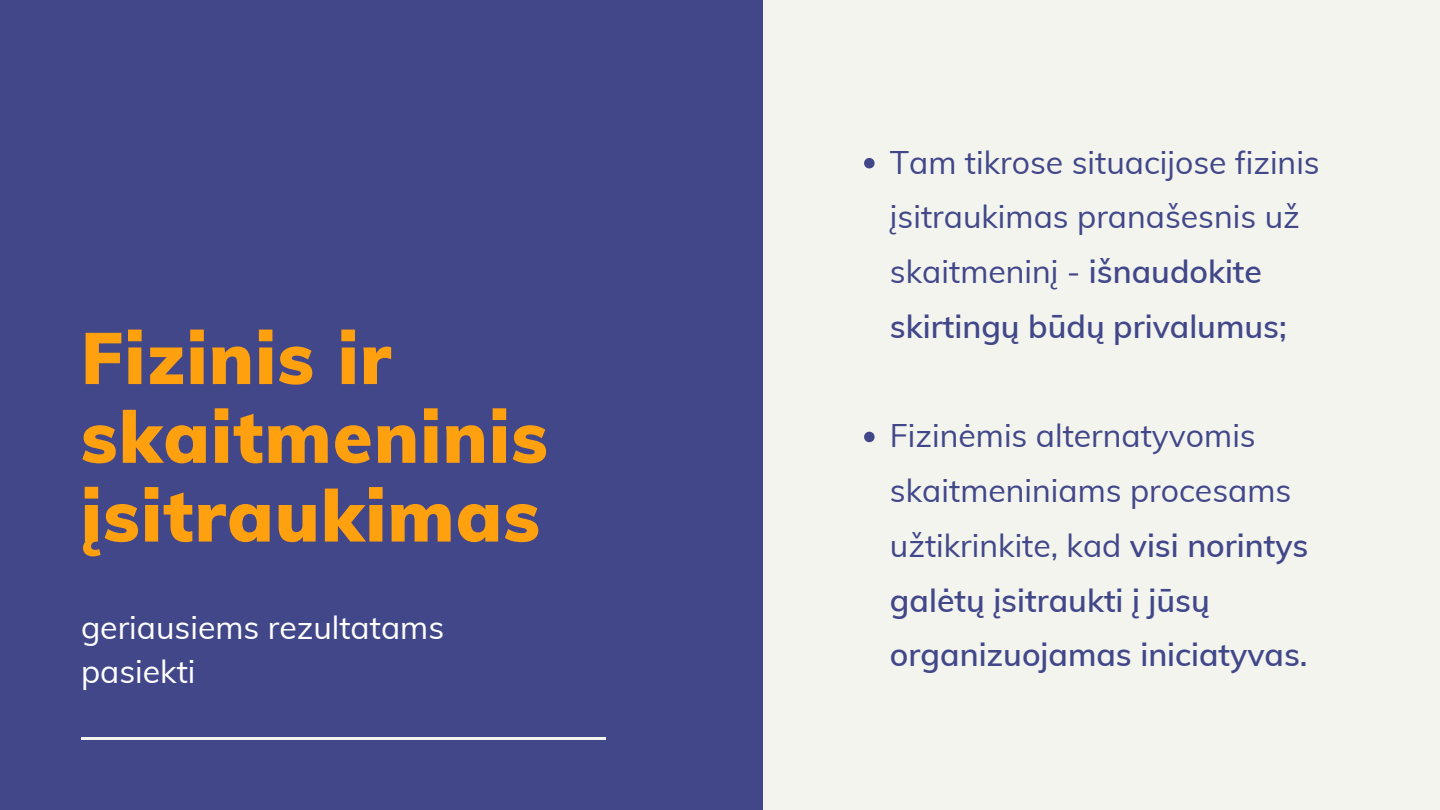
<style>
.page{position:relative;width:1440px;height:810px;background:#f3f4ee}
.page>*{position:absolute;margin:0;border:0;box-sizing:border-box;transform-origin:0 0}
.t1{font:900 72px/78.8px "Muli";letter-spacing:.02em;color:#ffa00e}
.t2{font:32px/54.8px "Muli";color:#414789}
.t3{font:32px/44.2px "Muli";color:#fff}
.s1{font-weight:600}
</style>
<div class="page">
<div style="left:0;top:0;width:763px;height:810px;background:#414789"></div>
<hr style="left:81px;top:737px;width:524px;height:3px;background:#f3f4ee">
<svg style="left:864px;top:158px;width:11px;height:10px"></svg>
<svg style="left:864px;top:432px;width:11px;height:10px"></svg>
<h1 class="t1" style="left:81px;top:317px;width:468px">Fizinis ir skaitmeninis įsitraukimas</h1>
<p class="t3" style="left:81px;top:605px;width:365px">geriausiems rezultatams pasiekti</p>
<p class="t2" style="left:890px;top:134px;width:431px">Tam tikrose situacijose fizinis įsitraukimas pranašesnis už skaitmeninį - <span class="s1">išnaudokite skirtingų būdų privalumus;</span></p>
<p class="t2" style="left:890px;top:408px;width:420px">Fizinėmis alternatyvomis skaitmeniniams procesams užtikrinkite, kad <span class="s1">visi norintys galėtų įsitraukti į jūsų organizuojamas iniciatyvas.</span></p>
</div>
